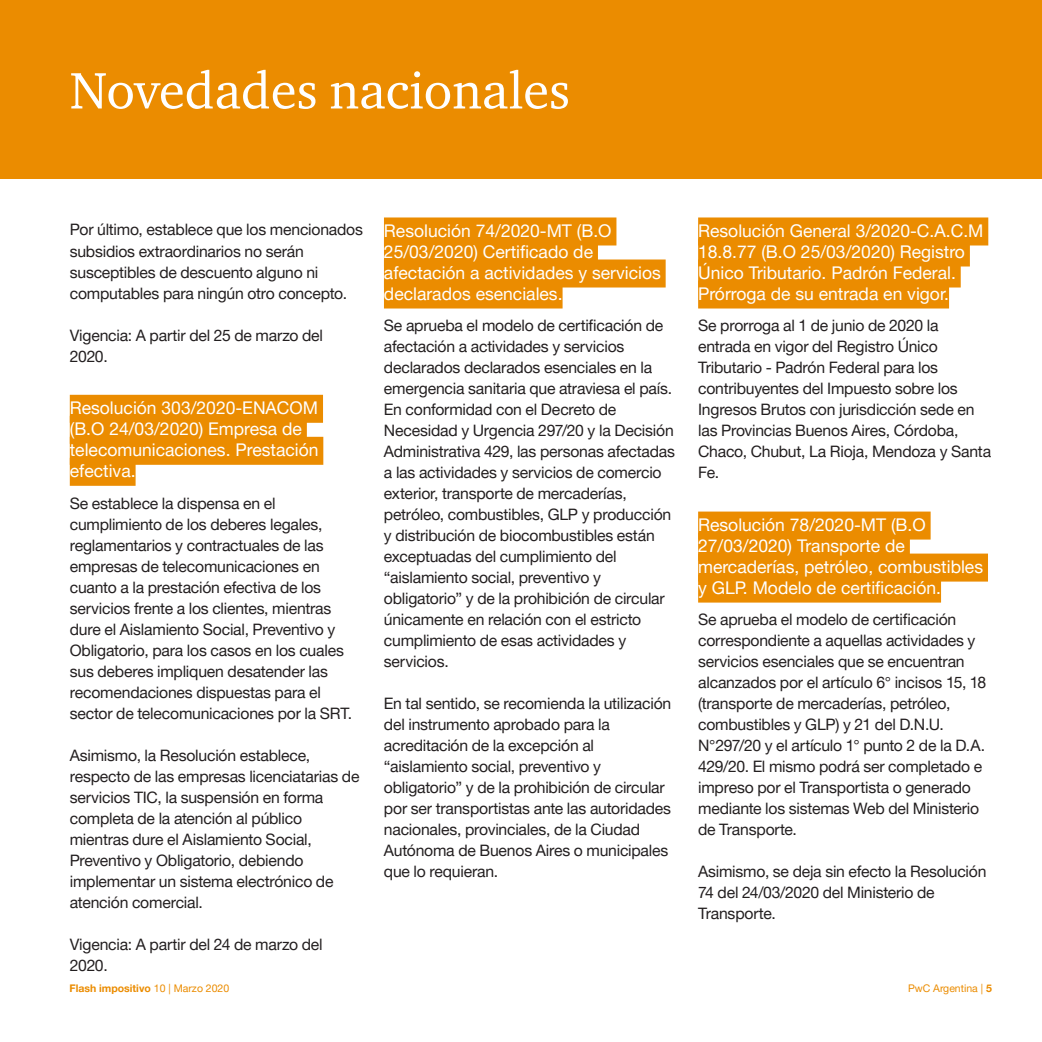
<style>
.page{position:relative;width:1042px;height:1042px;background:#fff}
.page>*{position:absolute;margin:0;border:0;box-sizing:border-box;transform-origin:0 0}
.t1{font:52.5px "ITC Charter Com";color:#fff}
.Headline_1_Nov_Nac{font:17.5px/21px "Helvetica Neue LT Pro";color:#fff}
.Body_copy{font:15.75px/21px "Helvetica Neue LT Pro";letter-spacing:-.015em;color:#231f20}
.t2{font:700 10.5px "Helvetica Neue LT Pro";color:#eb8c00}
.t3{font:10.5px "Helvetica Neue LT Pro";color:#eb8c00}
.s1{font-weight:400}
.s2{font-weight:700}
</style>
<div class="page">
<div style="left:70px;top:395px;width:253px;height:28px;background:#eb8c00"></div>
<div style="left:70px;top:416px;width:237px;height:28px;background:#eb8c00"></div>
<div style="left:70px;top:437px;width:253px;height:28px;background:#eb8c00"></div>
<div style="left:70px;top:458px;width:66px;height:28px;background:#eb8c00"></div>
<div style="left:384px;top:217px;width:232px;height:28px;background:#eb8c00"></div>
<div style="left:384px;top:238px;width:214px;height:28px;background:#eb8c00"></div>
<div style="left:384px;top:259px;width:281px;height:28px;background:#eb8c00"></div>
<div style="left:384px;top:280px;width:178px;height:28px;background:#eb8c00"></div>
<div style="left:698px;top:217px;width:290px;height:28px;background:#eb8c00"></div>
<div style="left:698px;top:238px;width:272px;height:28px;background:#eb8c00"></div>
<div style="left:698px;top:259px;width:262px;height:28px;background:#eb8c00"></div>
<div style="left:698px;top:280px;width:251px;height:28px;background:#eb8c00"></div>
<div style="left:698px;top:511px;width:232px;height:28px;background:#eb8c00"></div>
<div style="left:698px;top:532px;width:212px;height:28px;background:#eb8c00"></div>
<div style="left:698px;top:553px;width:290px;height:28px;background:#eb8c00"></div>
<div style="left:698px;top:574px;width:243px;height:28px;background:#eb8c00"></div>
<div style="left:0;top:0;width:1042px;height:179px;background:#eb8c00"></div>
<h1 class="t1" style="left:70px;top:58px;width:502px">Novedades nacionales</h1>
<p class="Body_copy" style="left:70px;top:219px;width:295px">Por último, establece que los mencionados subsidios extraordinarios no serán susceptibles de descuento alguno ni computables para ningún otro concepto.</p>
<p class="Body_copy" style="left:70px;top:324px;width:255px">Vigencia: A partir del 25 de marzo del<br>2020.</p>
<p class="Headline_1_Nov_Nac" style="left:70px;top:397px;width:250px">Resolución 303/2020-ENACOM (B.O 24/03/2020) Empresa de telecomunicaciones. Prestación efectiva.</p>
<p class="Body_copy" style="left:70px;top:492px;width:284px">Se establece la dispensa en el cumplimiento de los deberes legales, reglamentarios y contractuales de las empresas de telecomunicaciones en cuanto a la prestación efectiva de los servicios frente a los clientes, mientras dure el Aislamiento Social, Preventivo y Obligatorio, para los casos en los cuales sus deberes impliquen desatender las recomendaciones dispuestas para el sector de telecomunicaciones por la SRT.</p>
<p class="Body_copy" style="left:70px;top:744px;width:291px">Asimismo, la Resolución establece, respecto de las empresas licenciatarias de servicios TIC, la suspensión en forma completa de la atención al público mientras dure el Aislamiento Social, Preventivo y Obligatorio, debiendo implementar un sistema electrónico de atención comercial.</p>
<p class="Body_copy" style="left:70px;top:933px;width:254px">Vigencia: A partir del 24 de marzo del<br>2020.</p>
<p class="Headline_1_Nov_Nac" style="left:384px;top:220px;width:278px">Resolución 74/2020-MT (B.O<br>25/03/2020) Certificado de afectación a actividades y servicios declarados esenciales.</p>
<p class="Body_copy" style="left:384px;top:315px;width:292px">Se aprueba el modelo de certificación de afectación a actividades y servicios declarados declarados esenciales en la emergencia sanitaria que atraviesa el país.<br>En conformidad con el Decreto de Necesidad y Urgencia 297/20 y la Decisión Administrativa 429, las personas afectadas a las actividades y servicios de comercio exterior, transporte de mercaderías, petróleo, combustibles, GLP y producción y distribución de biocombustibles están exceptuadas del cumplimiento del “aislamiento social, preventivo y obligatorio” y de la prohibición de circular únicamente en relación con el estricto cumplimiento de esas actividades y servicios.</p>
<p class="Body_copy" style="left:384px;top:693px;width:289px">En tal sentido, se recomienda la utilización del instrumento aprobado para la acreditación de la excepción al “aislamiento social, preventivo y obligatorio” y de la prohibición de circular por ser transportistas ante las autoridades nacionales, provinciales, de la Ciudad Autónoma de Buenos Aires o municipales que lo requieran.</p>
<p class="Headline_1_Nov_Nac" style="left:698px;top:220px;width:287px">Resolución General 3/2020-C.A.C.M 18.8.77 (B.O 25/03/2020) Registro Único Tributario. Padrón Federal.<br>Prórroga de su entrada en vigor.</p>
<p class="Body_copy" style="left:698px;top:315px;width:294px">Se prorroga al 1 de junio de 2020 la entrada en vigor del Registro Único Tributario - Padrón Federal para los contribuyentes del Impuesto sobre los Ingresos Brutos con jurisdicción sede en las Provincias Buenos Aires, Córdoba, Chaco, Chubut, La Rioja, Mendoza y Santa Fe.</p>
<p class="Headline_1_Nov_Nac" style="left:698px;top:514px;width:286px">Resolución 78/2020-MT (B.O<br>27/03/2020) Transporte de mercaderías, petróleo, combustibles y GLP. Modelo de certificación.</p>
<p class="Body_copy" style="left:698px;top:609px;width:290px">Se aprueba el modelo de certificación correspondiente a aquellas actividades y servicios esenciales que se encuentran alcanzados por el artículo 6° incisos 15, 18 (transporte de mercaderías, petróleo, combustibles y GLP) y 21 del D.N.U.<br>N°297/20 y el artículo 1° punto 2 de la D.A.<br>429/20. El mismo podrá ser completado e impreso por el Transportista o generado mediante los sistemas Web del Ministerio de Transporte.</p>
<p class="Body_copy" style="left:698px;top:861px;width:290px">Asimismo, se deja sin efecto la Resolución<br>74 del 24/03/2020 del Ministerio de<br>Transporte.</p>
<p class="t2" style="left:69px;top:982px;width:161px">Flash impositivo <span class="s1">10 | Marzo 2020</span></p>
<p class="t3" style="left:908px;top:982px;width:85px">PwC Argentina | <span class="s2">5</span></p>
</div>
